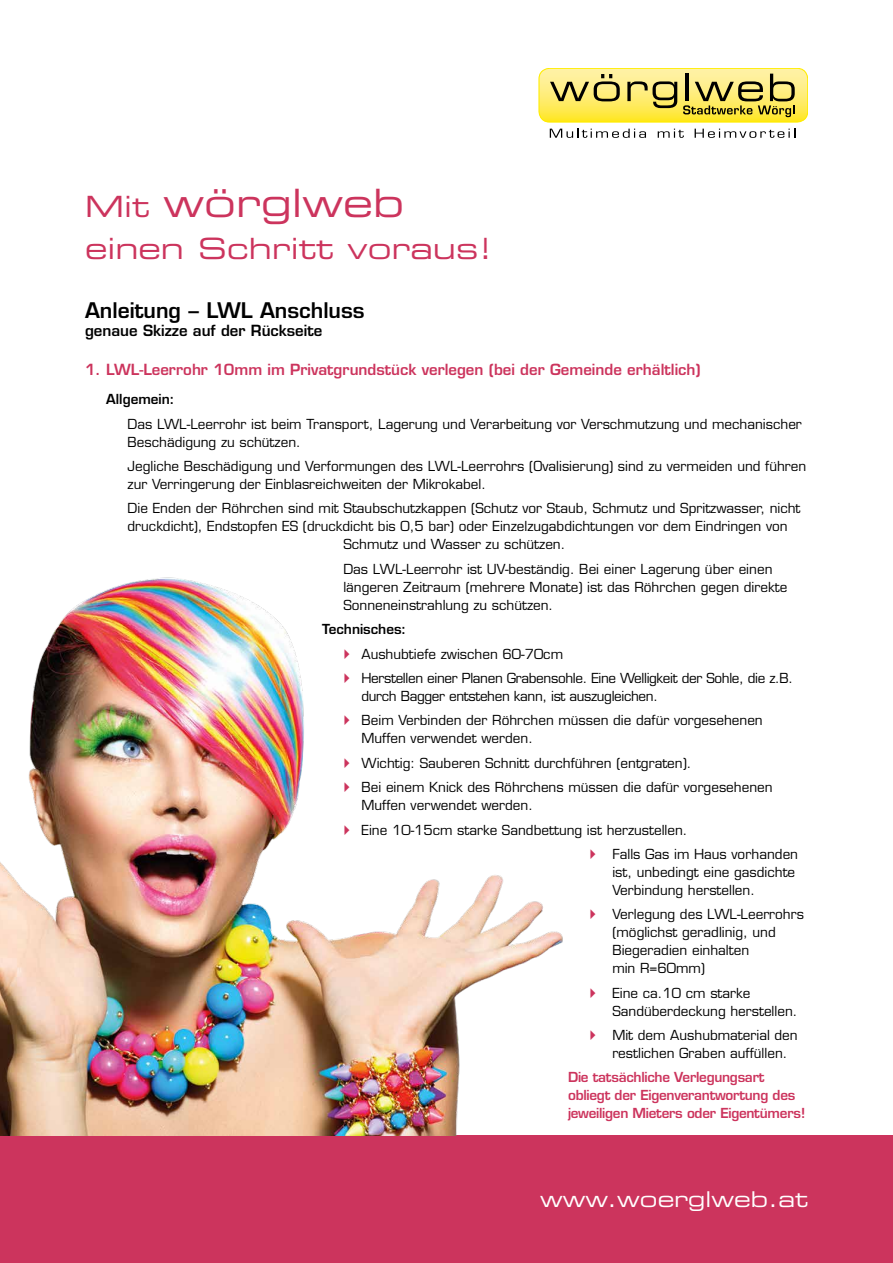
<style>
.page{position:relative;width:893px;height:1263px;background:#fff}
.page>*{position:absolute;margin:0;border:0;box-sizing:border-box;transform-origin:0 0}
.t1{font:39px "Eurostile LT Std Ex 2";color:#cc345d}
.t2{font:29.25px "Eurostile LT Std Ex 2";color:#cc345d}
.t3{font:21.75px "Eurostile LT Std Ex 2";color:#fff}
.t4{font:600 21px "Eurostile LT Std";color:#000}
.t5{font:600 15px "Eurostile LT Std";color:#cc345d}
.t6{font:600 15px "Eurostile LT Std";color:#000}
.t7{font:13.5px/18px "Eurostile LT Std";color:#000}
.t8{font:600 13.5px/18px "Eurostile LT Std";letter-spacing:-.02em;color:#cc345d}
.t9{font:13.5px/24.5px "Eurostile LT Std";letter-spacing:-.025em;color:#000}
.t10{font:600 13.5px "Eurostile LT Std";color:#000}
.s1{font-size:29.25px}
</style>
<div class="page">
<div style="left:0;top:1135px;width:893px;height:128px;background:#cc345d"></div>
<svg style="left:538px;top:68px;width:270px;height:55px;background:#d9ca5d"></svg>
<svg style="left:550px;top:129px;width:96px;height:9px"></svg>
<svg style="left:658px;top:129px;width:26px;height:9px"></svg>
<svg style="left:695px;top:129px;width:100px;height:9px"></svg>
<img style="left:0;top:577px;width:563px;height:558px">
<svg style="left:344px;top:649px;width:20px;height:11px"></svg>
<svg style="left:344px;top:673px;width:20px;height:11px"></svg>
<svg style="left:344px;top:715px;width:20px;height:11px"></svg>
<svg style="left:344px;top:758px;width:20px;height:11px"></svg>
<svg style="left:344px;top:782px;width:20px;height:11px"></svg>
<svg style="left:344px;top:825px;width:20px;height:10px"></svg>
<h1 class="t1" style="left:85px;top:177px;width:320px"><span class="s1">Mit</span> wörglweb</h1>
<h2 class="t2" style="left:85px;top:229px;width:409px">einen Schritt voraus!</h2>
<h3 class="t4" style="left:85px;top:297px;width:281px">Anleitung – LWL Anschluss</h3>
<p class="t6" style="left:85px;top:321px;width:239px">genaue Skizze auf der Rückseite</p>
<p class="t5" style="left:85px;top:360px;width:617px">1. LWL-Leerrohr 10mm im Privatgrundstück verlegen (bei der Gemeinde erhältlich)</p>
<p class="t10" style="left:106px;top:391px;width:70px">Allgemein:</p>
<p class="t7" style="left:128px;top:415px;width:676px">Das LWL-Leerrohr ist beim Transport, Lagerung und Verarbeitung vor Verschmutzung und mechanischer<br>Beschädigung zu schützen.</p>
<p class="t7" style="left:128px;top:457px;width:680px">Jegliche Beschädigung und Verformungen des LWL-Leerrohrs (Ovalisierung) sind zu vermeiden und führen zur Verringerung der Einblasreichweiten der Mikrokabel.</p>
<p class="t7" style="left:128px;top:500px;width:674px">Die Enden der Röhrchen sind mit Staubschutzkappen (Schutz vor Staub, Schmutz und Spritzwasser, nicht</p>
<p class="t7" style="left:128px;top:518px;width:662px">druckdicht), Endstopfen ES (druckdicht bis 0,5 bar) oder Einzelzugabdichtungen vor dem Eindringen von</p>
<p class="t7" style="left:343px;top:536px;width:224px">Schmutz und Wasser zu schützen.</p>
<p class="t7" style="left:343px;top:560px;width:445px">Das LWL-Leerrohr ist UV-beständig. Bei einer Lagerung über einen längeren Zeitraum (mehrere Monate) ist das Röhrchen gegen direkte<br>Sonneneinstrahlung zu schützen.</p>
<p class="t10" style="left:322px;top:621px;width:86px">Technisches:</p>
<p class="t9" style="left:361px;top:641px;width:433px">Aushubtiefe zwischen 60-70cm<br>Herstellen einer Planen Grabensohle. Eine Welligkeit der Sohle, die z.B.</p>
<p class="t7" style="left:361px;top:684px;width:403px;line-height:24.5px">durch Bagger entstehen kann, ist auszugleichen.<br>Beim Verbinden der Röhrchen müssen die dafür vorgesehenen</p>
<p class="t7" style="left:361px;top:726px;width:413px;line-height:24.5px">Muffen verwendet werden.<br>Wichtig: Sauberen Schnitt durchführen (entgraten).<br>Bei einem Knick des Röhrchens müssen die dafür vorgesehenen</p>
<p class="t7" style="left:361px;top:796px;width:173px">Muffen verwendet werden.</p>
<p class="t7" style="left:361px;top:821px;width:328px">Eine 10-15cm starke Sandbettung ist herzustellen.</p>
<p class="t7" style="left:612px;top:845px;width:187px">Falls Gas im Haus vorhanden</p>
<p class="t7" style="left:612px;top:863px;width:184px">ist, unbedingt eine gasdichte<br>Verbindung herstellen.</p>
<p class="t7" style="left:612px;top:905px;width:193px">Verlegung des LWL-Leerrohrs (möglichst geradlinig, und<br>Biegeradien einhalten<br>min R=60mm)</p>
<p class="t7" style="left:612px;top:984px;width:187px">Eine ca.10 cm starke<br>Sandüberdeckung herstellen.</p>
<p class="t7" style="left:612px;top:1026px;width:187px">Mit dem Aushubmaterial den restlichen Graben auffüllen.</p>
<p class="t8" style="left:568px;top:1068px;width:239px">Die tatsächliche Verlegungsart obliegt der Eigenverantwortung des jeweiligen Mieters oder Eigentümers!</p>
<h3 class="t3" style="left:540px;top:1185px;width:269px">www.woerglweb.at</h3>
</div>
